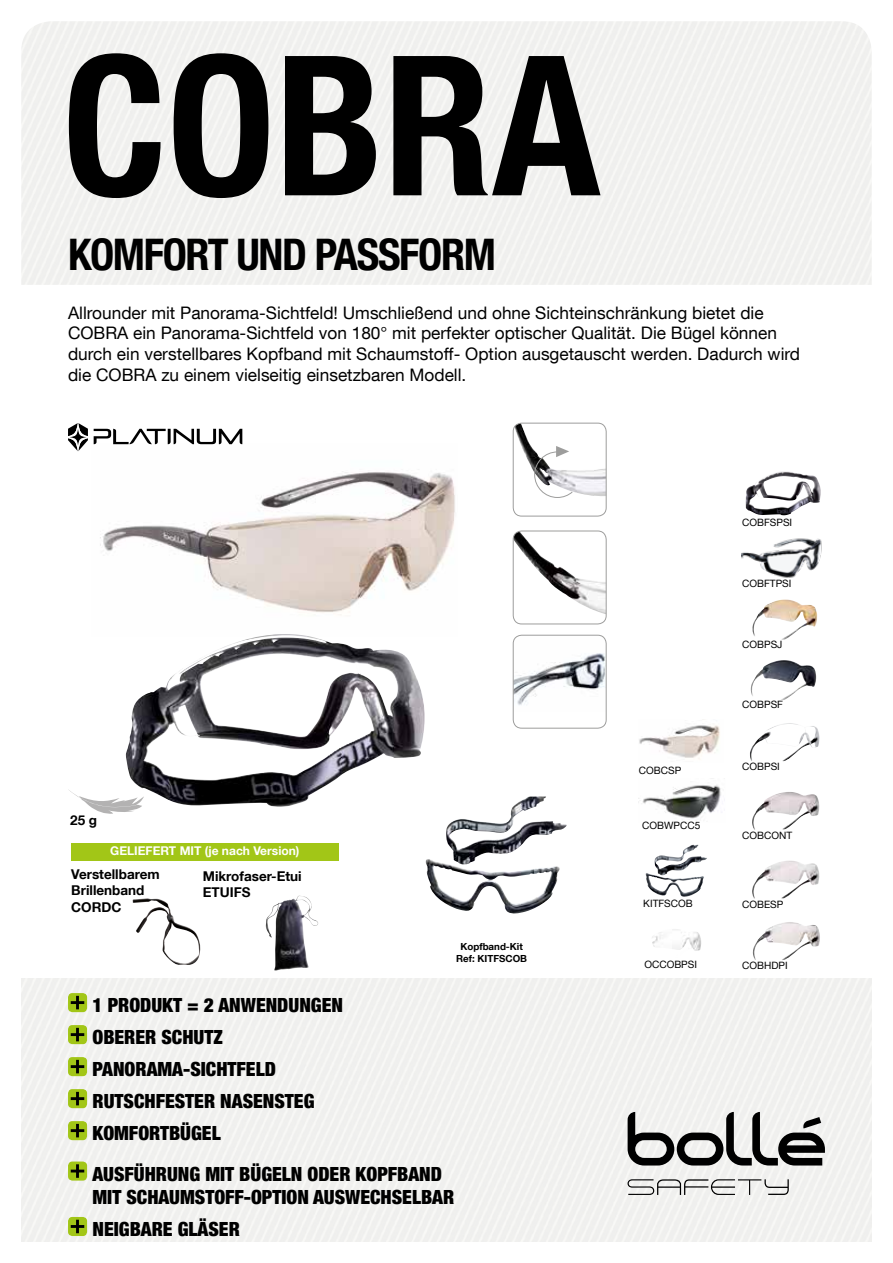
<style>
.page{position:relative;width:893px;height:1263px;background:#fff}
.page>*{position:absolute;margin:0;border:0;box-sizing:border-box;transform-origin:0 0}
.t1{font:700 condensed 195px "Helvetica Neue LT Com";color:#000}
.t2{font:700 condensed 43.5px "Helvetica Neue LT Com";letter-spacing:-.03em;color:#000}
.t3{font:900 condensed 19.5px/32px "Helvetica Neue LT Com";color:#000}
.t4{font:17.25px/20.7px "Helvetica Neue LT Com";color:#000}
.t5{font:700 13.5px/16.2px "Helvetica Neue LT Com";color:#000}
.t6{font:700 12px "Helvetica Neue LT Com";color:#fff}
.t7{font:10.05px "Helvetica Neue LT Com";color:#000}
.t8{font:700 9.75px/11.7px "Helvetica Neue LT Com";color:#000;text-align:center}
</style>
<div class="page">
<div style="left:21px;top:978px;width:851px;height:264px;background:#f0f0ee"></div>
<svg style="left:68px;top:789px;width:73px;height:25px"></svg>
<svg style="left:628px;top:1112px;width:197px;height:53px"></svg>
<svg style="left:627px;top:1179px;width:162px;height:16px"></svg>
<img style="left:93px;top:444px;width:362px;height:171px">
<img style="left:446px;top:796px;width:121px;height:70px">
<img style="left:126px;top:634px;width:299px;height:173px">
<img style="left:513px;top:531px;width:93px;height:83px">
<div style="left:513px;top:531px;width:93px;height:93px;border:1px solid #9d9d9c;border-radius:9px"></div>
<img style="left:514px;top:423px;width:92px;height:73px">
<div style="left:513px;top:423px;width:93px;height:93px;border:1px solid #9d9d9c;border-radius:9px"></div>
<svg style="left:534px;top:446px;width:39px;height:52px"></svg>
<img style="left:513px;top:636px;width:93px;height:69px">
<div style="left:513px;top:635px;width:93px;height:93px;border:1px solid #9d9d9c;border-radius:9px"></div>
<img style="left:741px;top:538px;width:81px;height:40px">
<img style="left:752px;top:599px;width:65px;height:41px">
<img style="left:751px;top:660px;width:65px;height:40px">
<img style="left:750px;top:723px;width:70px;height:38px">
<img style="left:752px;top:792px;width:68px;height:38px">
<img style="left:752px;top:860px;width:68px;height:39px">
<img style="left:753px;top:922px;width:67px;height:38px">
<img style="left:654px;top:845px;width:53px;height:31px">
<img style="left:652px;top:929px;width:49px;height:22px">
<img style="left:132px;top:898px;width:69px;height:67px">
<div style="left:71px;top:842px;width:268px;height:18px;background:#a2c617"></div>
<img style="left:266px;top:897px;width:43px;height:74px">
<svg style="left:94px;top:429px;width:148px;height:16px"></svg>
<svg style="left:68px;top:423px;width:20px;height:28px"></svg>
<svg style="left:70px;top:429px;width:16px;height:17px"></svg>
<img style="left:746px;top:471px;width:75px;height:44px">
<img style="left:638px;top:778px;width:83px;height:41px">
<img style="left:639px;top:725px;width:81px;height:34px">
<div style="left:68px;top:993px;width:19px;height:19px;background:#a2c617;border-radius:4px"></div>
<svg style="left:71px;top:996px;width:13px;height:13px"></svg>
<div style="left:68px;top:1025px;width:19px;height:19px;background:#a2c617;border-radius:4px"></div>
<svg style="left:71px;top:1028px;width:13px;height:13px"></svg>
<div style="left:68px;top:1057px;width:19px;height:19px;background:#a2c617;border-radius:4px"></div>
<svg style="left:71px;top:1060px;width:13px;height:13px"></svg>
<div style="left:68px;top:1089px;width:19px;height:19px;background:#a2c617;border-radius:4px"></div>
<svg style="left:71px;top:1092px;width:13px;height:13px"></svg>
<div style="left:68px;top:1121px;width:19px;height:19px;background:#a2c617;border-radius:4px"></div>
<svg style="left:71px;top:1124px;width:13px;height:13px"></svg>
<div style="left:68px;top:1161px;width:19px;height:19px;background:#a2c617;border-radius:4px"></div>
<svg style="left:71px;top:1164px;width:13px;height:14px"></svg>
<div style="left:68px;top:1217px;width:19px;height:19px;background:#a2c617;border-radius:4px"></div>
<svg style="left:71px;top:1220px;width:13px;height:13px"></svg>
<h1 class="t1" style="left:62px;top:9px;width:540px">COBRA</h1>
<h2 class="t2" style="left:68px;top:229px;width:430px">KOMFORT UND PASSFORM</h2>
<p class="t4" style="left:68px;top:302px;width:734px">Allrounder mit Panorama-Sichtfeld! Umschließend und ohne Sichteinschränkung bietet die COBRA ein Panorama-Sichtfeld von 180° mit perfekter optischer Qualität. Die Bügel können durch ein verstellbares Kopfband mit Schaumstoff- Option ausgetauscht werden. Dadurch wird die COBRA zu einem vielseitig einsetzbaren Modell.</p>
<p class="t7" style="left:742px;top:516px;width:52px">COBFSPSI</p>
<p class="t7" style="left:742px;top:577px;width:51px">COBFTPSI</p>
<p class="t7" style="left:742px;top:639px;width:42px">COBPSJ</p>
<p class="t5" style="left:70px;top:812px;width:29px">25 g</p>
<p class="t6" style="left:110px;top:843px;width:191px">GELIEFERT MIT (je nach Version)</p>
<p class="t5" style="left:71px;top:866px;width:90px">Verstellbarem<br>Brillenband<br>CORDC</p>
<p class="t5" style="left:203px;top:868px;width:100px">Mikrofaser-Etui<br>ETUIFS</p>
<p class="t8" style="left:456px;top:940px;width:72px">Kopfband-Kit<br>Ref: KITFSCOB</p>
<p class="t3" style="left:93px;top:989px;width:252px">1 PRODUKT = 2 ANWENDUNGEN<br>OBERER SCHUTZ<br>PANORAMA-SICHTFELD<br>RUTSCHFESTER NASENSTEG<br>KOMFORTBÜGEL</p>
<p class="t3" style="left:93px;top:1162px;width:363px;line-height:23.4px">AUSFÜHRUNG MIT BÜGELN ODER KOPFBAND<br>MIT SCHAUMSTOFF-OPTION AUSWECHSELBAR</p>
<p class="t3" style="left:93px;top:1213px;width:149px">NEIGBARE GLÄSER</p>
<p class="t7" style="left:742px;top:698px;width:42px">COBPSF</p>
<p class="t7" style="left:639px;top:765px;width:44px">COBCSP</p>
<p class="t7" style="left:742px;top:760px;width:39px">COBPSI</p>
<p class="t7" style="left:642px;top:819px;width:60px">COBWPCC5</p>
<p class="t7" style="left:742px;top:829px;width:52px">COBCONT</p>
<p class="t7" style="left:643px;top:897px;width:51px">KITFSCOB</p>
<p class="t7" style="left:742px;top:898px;width:43px">COBESP</p>
<p class="t7" style="left:644px;top:958px;width:54px">OCCOBPSI</p>
<p class="t7" style="left:742px;top:959px;width:47px">COBHDPI</p>
</div>
